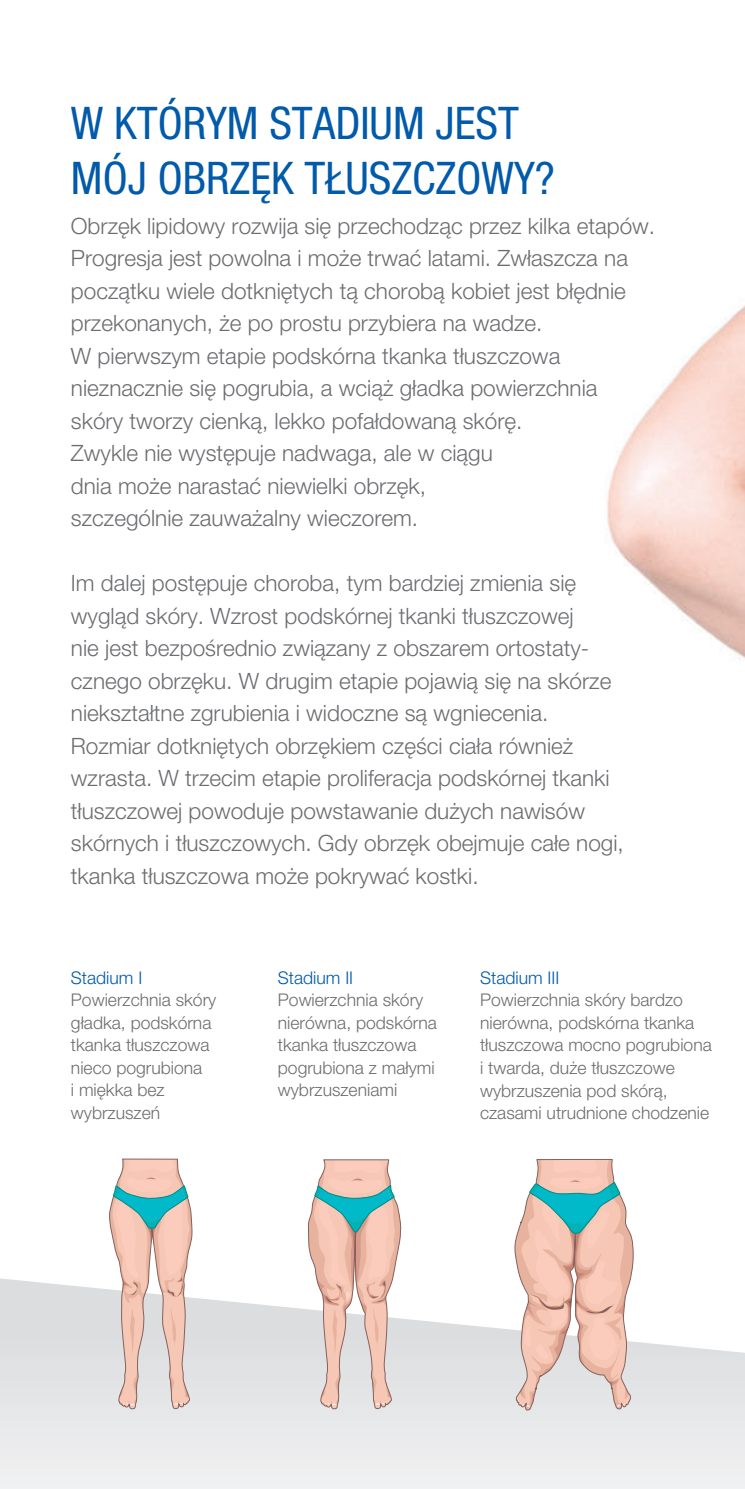
<style>
.page{position:relative;width:745px;height:1489px;background:#fff}
.page>*{position:absolute;margin:0;border:0;box-sizing:border-box;transform-origin:0 0}
.t1{font:condensed 45px/55px "Helvetica Neue LT Pro";color:#015aaa}
.t2{font:300 22.5px/32.5px "Helvetica Neue LT Pro";color:#6c6d70}
.t3{font:300 17.5px/22.5px "Helvetica Neue LT Pro";color:#6c6d70}
.t4{font:300 17.5px "Helvetica Neue LT Pro";color:#015aaa}
</style>
<div class="page">
<img style="left:607px;top:305px;width:137px;height:961px">
<svg style="left:0;top:1278px;width:744px;height:210px"></svg>
<svg style="left:109px;top:1222px;width:199px;height:188px"></svg>
<svg style="left:308px;top:1158px;width:325px;height:252px"></svg>
<svg style="left:109px;top:1158px;width:83px;height:251px;background:#dbcbc3"></svg>
<h1 class="t1" style="left:71px;top:95px;width:485px">W KTÓRYM STADIUM JEST<br>MÓJ OBRZĘK TŁUSZCZOWY?</h1>
<p class="t2" style="left:71px;top:209px;width:585px">Obrzęk lipidowy rozwija się przechodząc przez kilka etapów.<br>Progresja jest powolna i może trwać latami. Zwłaszcza na początku wiele dotkniętych tą chorobą kobiet jest błędnie przekonanych, że po prostu przybiera na wadze.<br>W pierwszym etapie podskórna tkanka tłuszczowa nieznacznie się pogrubia, a wciąż gładka powierzchnia skóry tworzy cienką, lekko pofałdowaną skórę.<br>Zwykle nie występuje nadwaga, ale w ciągu<br>dnia może narastać niewielki obrzęk,<br>szczególnie zauważalny wieczorem.</p>
<p class="t2" style="left:71px;top:566px;width:554px">Im dalej postępuje choroba, tym bardziej zmienia się wygląd skóry. Wzrost podskórnej tkanki tłuszczowej<br>nie jest bezpośrednio związany z obszarem ortostaty&shy;cznego obrzęku. W drugim etapie pojawią się na skórze niekształtne zgrubienia i widoczne są wgniecenia.<br>Rozmiar dotkniętych obrzękiem części ciała również wzrasta. W trzecim etapie proliferacja podskórnej tkanki tłuszczowej powoduje powstawanie dużych nawisów skórnych i tłuszczowych. Gdy obrzęk obejmuje całe nogi, tkanka tłuszczowa może pokrywać kostki.</p>
<p class="t4" style="left:71px;top:966px;width:73px">Stadium I</p>
<p class="t3" style="left:71px;top:988px;width:147px">Powierzchnia skóry gładka, podskórna tkanka tłuszczowa nieco pogrubiona<br>i miękka bez wybrzuszeń</p>
<p class="t4" style="left:278px;top:966px;width:77px">Stadium II</p>
<p class="t3" style="left:278px;top:988px;width:160px">Powierzchnia skóry nierówna, podskórna tkanka tłuszczowa pogrubiona z małymi wybrzuszeniami</p>
<p class="t4" style="left:480px;top:966px;width:81px">Stadium III</p>
<p class="t3" style="left:480px;top:988px;width:233px">Powierzchnia skóry bardzo nierówna, podskórna tkanka tłuszczowa mocno pogrubiona i twarda, duże tłuszczowe wybrzuszenia pod skórą, czasami utrudnione chodzenie</p>
</div>
